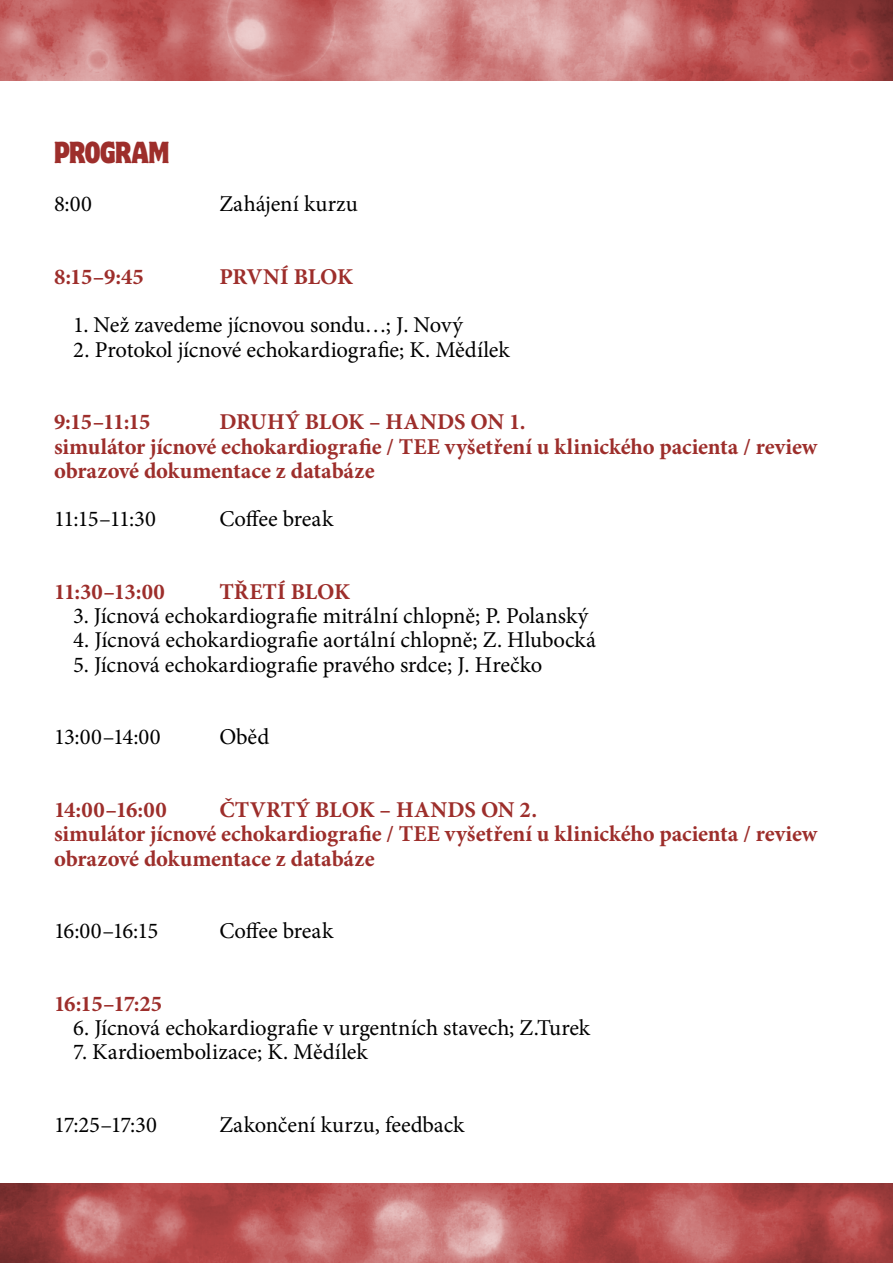
<style>
.page{position:relative;width:893px;height:1263px;background:#fff}
.page>*{position:absolute;margin:0;border:0;box-sizing:border-box;transform-origin:0 0}
.t1{font:condensed 27.15px "Motter Corpus Itc DOT";color:#9d2e2b}
.t2{font:22.65px "Minion Pro";letter-spacing:-.005em;color:#000}
.t3{font:700 22.65px/24.3px "Minion Pro";letter-spacing:-.005em;color:#9d2e2b}
</style>
<div class="page">
<img style="left:0;top:0;width:893px;height:81px">
<img style="left:0;top:1183px;width:893px;height:80px">
<p class="t1" style="left:54px;top:136px;width:17px">PROGRA</p>
<p class="t1" style="left:149px;top:136px;width:22px">M</p>
<p class="t2" style="left:54px;top:189px;width:40px">8:00</p>
<p class="t2" style="left:219px;top:189px;width:140px">Zahájení kurzu</p>
<p class="t3" style="left:54px;top:264px;width:91px">8:15–9:45</p>
<p class="t3" style="left:219px;top:264px;width:135px">PRVNÍ BLOK</p>
<p class="t2" style="left:73px;top:310px;width:391px">1. Než zavedeme jícnovou sondu…; J. Nový</p>
<p class="t2" style="left:73px;top:334px;width:438px">2. Protokol jícnové echokardiografie; K. Mědílek</p>
<p class="t3" style="left:54px;top:410px;width:765px;text-indent:165px">DRUHÝ BLOK – HANDS ON 1.<br>simulátor jícnové echokardiografie / TEE vyšetření u klinického pacienta / review obrazové dokumentace z databáze</p>
<p class="t2" style="left:54px;top:504px;width:103px">11:15–11:30</p>
<p class="t2" style="left:219px;top:504px;width:116px">Coffee break</p>
<p class="t3" style="left:54px;top:410px;width:98px">9:15–11:15</p>
<p class="t3" style="left:54px;top:579px;width:112px">11:30–13:00</p>
<p class="t3" style="left:219px;top:579px;width:132px">TŘETÍ BLOK</p>
<p class="t2" style="left:73px;top:601px;width:517px">3. Jícnová echokardiografie mitrální chlopně; P. Polanský</p>
<p class="t2" style="left:73px;top:625px;width:524px">4. Jícnová echokardiografie aortální chlopně; Z. Hlubocká</p>
<p class="t2" style="left:73px;top:649px;width:471px">5. Jícnová echokardiografie pravého srdce; J. Hrečko</p>
<p class="t2" style="left:54px;top:722px;width:108px">13:00–14:00</p>
<p class="t2" style="left:219px;top:722px;width:51px">Oběd</p>
<p class="t3" style="left:54px;top:797px;width:765px;text-indent:165px">ČTVRTÝ BLOK – HANDS ON 2.<br>simulátor jícnové echokardiografie / TEE vyšetření u klinického pacienta / review obrazové dokumentace z databáze</p>
<p class="t3" style="left:54px;top:797px;width:114px">14:00–16:00</p>
<p class="t2" style="left:54px;top:916px;width:106px">16:00–16:15</p>
<p class="t2" style="left:219px;top:916px;width:116px">Coffee break</p>
<p class="t3" style="left:54px;top:991px;width:110px">16:15–17:25</p>
<p class="t2" style="left:73px;top:1013px;width:518px">6. Jícnová echokardiografie v urgentních stavech; Z.Turek</p>
<p class="t2" style="left:73px;top:1037px;width:296px">7. Kardioembolizace; K. Mědílek</p>
<p class="t2" style="left:54px;top:1110px;width:104px">17:25–17:30</p>
<p class="t2" style="left:219px;top:1110px;width:247px">Zakončení kurzu, feedback</p>
</div>
